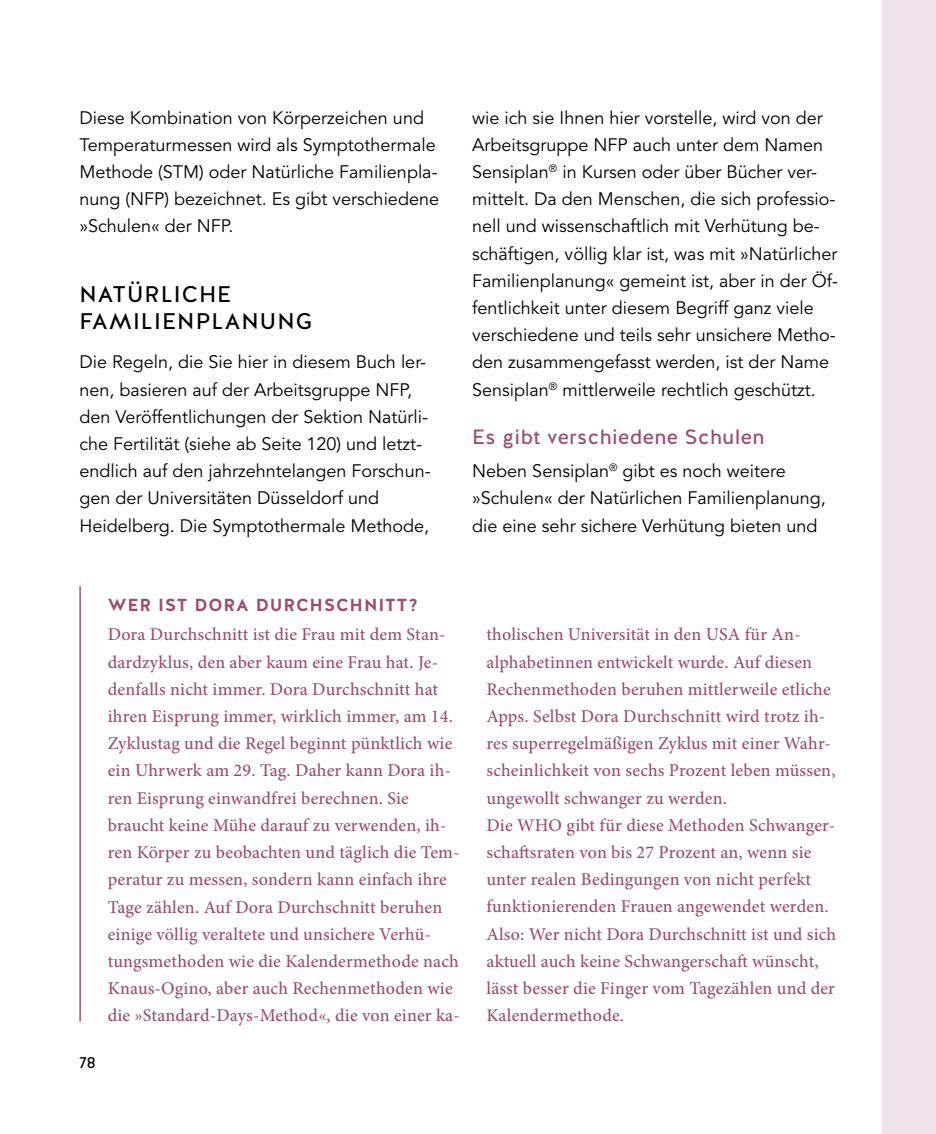
<style>
.page{position:relative;width:936px;height:1134px;background:#fff}
.page>*{position:absolute;margin:0;border:0;box-sizing:border-box;transform-origin:0 0}
.t1{font:22.6px/27.2px "Halis GR";letter-spacing:.05em;color:#000}
.t2{font:20.6px "Halis GR";letter-spacing:.02em;color:#994e70}
.t3{font:500 18px/27.2px "Minion Pro";letter-spacing:.01em;color:#994e70}
.t4{font:18px/27.2px "Avenir LT Std";color:#000}
.t5{font:700 17.4px "Halis GR";letter-spacing:.05em;color:#994e70}
.t6{font:16px "Halis GR";color:#000}
</style>
<div class="page">
<div style="left:882px;top:0;width:53px;height:1134px;background:#f0e2ea"></div>
<hr style="left:79px;top:586px;width:2px;height:435px;background:#994e70">
<p class="t4" style="left:79px;top:105px;width:361px">Diese Kombination von Körperzeichen und Temperaturmessen wird als Symptothermale Methode (STM) oder Natürliche Familienpla&shy;nung (NFP) bezeichnet. Es gibt verschiedene »Schulen« der NFP.</p>
<p class="t1" style="left:79px;top:281px;width:234px">NATÜRLICHE<br>FAMILIENPLANUNG</p>
<p class="t4" style="left:79px;top:350px;width:353px">Die Regeln, die Sie hier in diesem Buch ler&shy;nen, basieren auf der Arbeitsgruppe NFP, den Veröffentlichungen der Sektion Natürli&shy;che Fertilität (siehe ab Seite 120) und letzt&shy;endlich auf den jahrzehntelangen Forschun&shy;gen der Universitäten Düsseldorf und Heidelberg. Die Symptothermale Methode,</p>
<p class="t5" style="left:108px;top:595px;width:312px">WER IST DORA DURCHSCHNITT?</p>
<p class="t4" style="left:472px;top:105px;width:367px">wie ich sie Ihnen hier vorstelle, wird von der Arbeitsgruppe NFP auch unter dem Namen Sensiplan<sup>®</sup> in Kursen oder über Bücher ver&shy;mittelt. Da den Menschen, die sich professio&shy;nell und wissenschaftlich mit Verhütung be&shy;schäftigen, völlig klar ist, was mit »Natürlicher Familienplanung« gemeint ist, aber in der Öf&shy;fentlichkeit unter diesem Begriff ganz viele verschiedene und teils sehr unsichere Metho&shy;den zusammengefasst werden, ist der Name Sensiplan<sup>®</sup> mittlerweile rechtlich geschützt.</p>
<p class="t2" style="left:472px;top:425px;width:294px">Es gibt verschiedene Schulen</p>
<p class="t4" style="left:472px;top:458px;width:355px">Neben Sensiplan<sup>®</sup> gibt es noch weitere »Schulen« der Natürlichen Familienplanung, die eine sehr sichere Verhütung bieten und</p>
<p class="t6" style="left:79px;top:1053px;width:18px">78</p>
<p class="t3" style="left:108px;top:622px;width:353px">Dora Durchschnitt ist die Frau mit dem Stan&shy;dardzyklus, den aber kaum eine Frau hat. Je&shy;denfalls nicht immer. Dora Durchschnitt hat ihren Eisprung immer, wirklich immer, am 14.<br>Zyklustag und die Regel beginnt pünktlich wie ein Uhrwerk am 29. Tag. Daher kann Dora ih&shy;ren Eisprung einwandfrei berechnen. Sie braucht keine Mühe darauf zu verwenden, ih&shy;ren Körper zu beobachten und täglich die Tem&shy;peratur zu messen, sondern kann einfach ihre Tage zählen. Auf Dora Durchschnitt beruhen einige völlig veraltete und unsichere Verhü&shy;tungsmethoden wie die Kalendermethode nach Knaus-Ogino, aber auch Rechenmethoden wie die »Standard-Days-Method«, die von einer ka-</p>
<p class="t3" style="left:486px;top:622px;width:351px">tholischen Universität in den USA für An&shy;alphabetinnen entwickelt wurde. Auf diesen Rechenmethoden beruhen mittlerweile etliche Apps. Selbst Dora Durchschnitt wird trotz ih&shy;res superregelmäßigen Zyklus mit einer Wahr&shy;scheinlichkeit von sechs Prozent leben müssen, ungewollt schwanger zu werden.<br>Die WHO gibt für diese Methoden Schwanger&shy;schatsraten von bis 27 Prozent an, wenn sie unter realen Bedingungen von nicht perfekt funktionierenden Frauen angewendet werden.<br>Also: Wer nicht Dora Durchschnitt ist und sich aktuell auch keine Schwangerschat wünscht, lässt besser die Finger vom Tagezählen und der Kalendermethode.</p>
</div>
